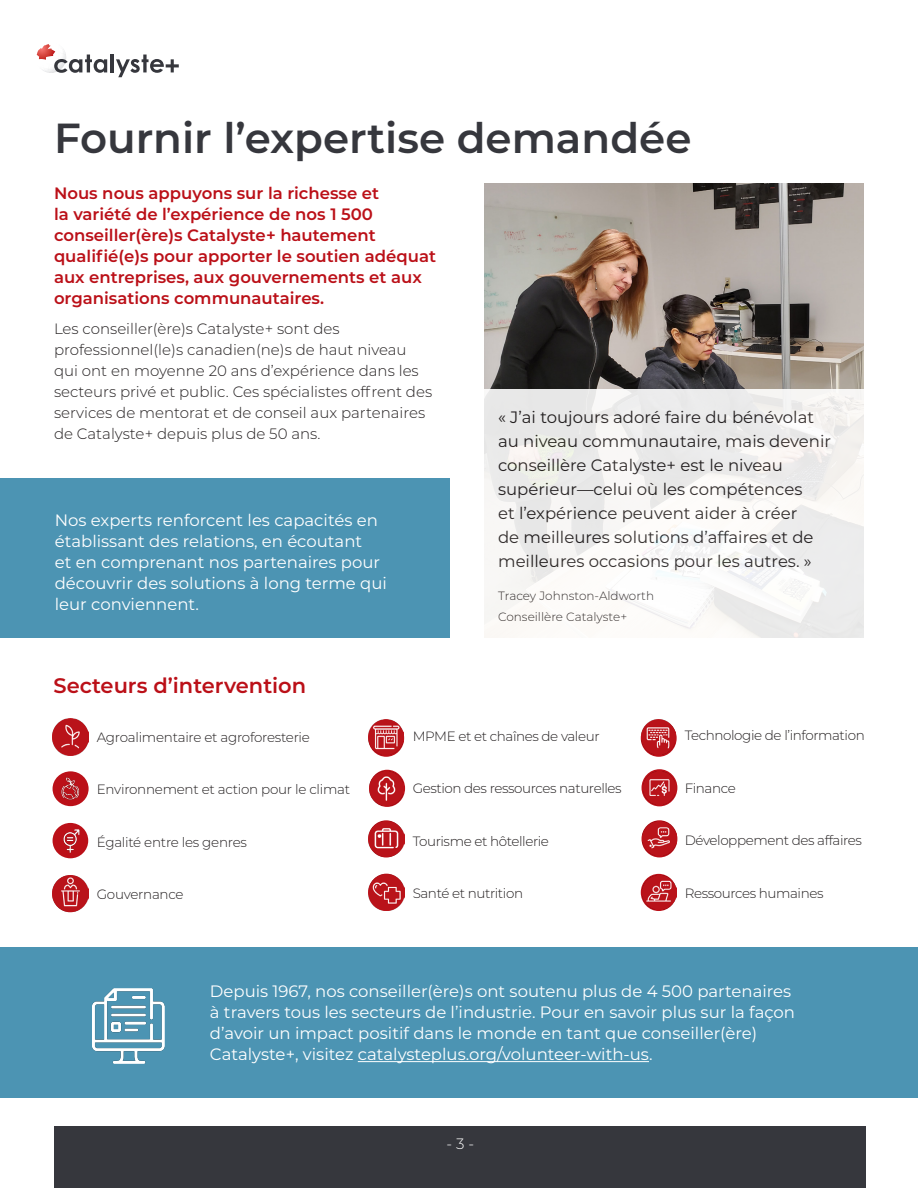
<style>
.page{position:relative;width:918px;height:1188px;background:#fff}
.page>*{position:absolute;margin:0;border:0;box-sizing:border-box;transform-origin:0 0}
.Body_-_Page_Title{font:600 42px "Montserrat";color:#36373d}
.t1{font:600 21px "Montserrat";color:#bb1018}
.Body_-_Basic{font:16.5px/21px "Montserrat";color:#fff}
.t2{font:16.5px/24px "Montserrat";color:#231f20}
.Body_-_Subtitle_Basi{font:600 16.5px/21px "Montserrat";color:#bb1018}
.Body_-_Basic-2{font:300 15px/21px "Montserrat";color:#231f20}
.Utility_-_Page_Numbe{font:300 15px "Montserrat";color:#fff}
.Body_-_Basic-3{font:300 13.5px "Montserrat";letter-spacing:-.03em;color:#231f20}
.t3{font:300 12px/21px "Montserrat";color:#231f20}
</style>
<div class="page">
<svg style="left:641px;top:874px;width:36px;height:37px"></svg>
<svg style="left:642px;top:820px;width:35px;height:37px"></svg>
<svg style="left:642px;top:769px;width:35px;height:37px"></svg>
<svg style="left:641px;top:720px;width:36px;height:37px"></svg>
<svg style="left:368px;top:874px;width:36px;height:37px"></svg>
<svg style="left:368px;top:720px;width:36px;height:37px"></svg>
<svg style="left:369px;top:770px;width:36px;height:37px"></svg>
<svg style="left:368px;top:820px;width:36px;height:38px"></svg>
<div style="left:54px;top:1127px;width:812px;height:61px;background:#36373d"></div>
<img style="left:485px;top:183px;width:379px;height:206px">
<div style="left:480px;top:389px;width:390px;height:257px;background:linear-gradient(to right,#f3f2f1,#f4f3f2)"></div>
<hr style="left:111px;top:54px;width:3px;height:18px;background:#36373d">
<svg style="left:116px;top:55px;width:63px;height:22px"></svg>
<svg style="left:37px;top:44px;width:70px;height:29px"></svg>
<div style="left:0;top:478px;width:450px;height:160px;background:#4c94b3"></div>
<img style="left:368px;top:821px;width:36px;height:36px">
<img style="left:369px;top:771px;width:34px;height:34px">
<img style="left:642px;top:720px;width:34px;height:34px">
<img style="left:643px;top:772px;width:33px;height:32px">
<img style="left:52px;top:876px;width:36px;height:36px">
<img style="left:368px;top:875px;width:36px;height:35px">
<img style="left:642px;top:822px;width:35px;height:34px">
<img style="left:53px;top:719px;width:36px;height:36px">
<div style="left:53px;top:771px;width:36px;height:35px;background:#bb1018;border-radius:50%"></div>
<img style="left:61px;top:778px;width:19px;height:22px">
<img style="left:642px;top:875px;width:35px;height:35px">
<div style="left:0;top:947px;width:918px;height:151px;background:#4c94b3"></div>
<hr style="left:358px;top:1061px;width:291px;height:1px;background:#fff">
<img style="left:93px;top:989px;width:72px;height:74px">
<div style="left:53px;top:823px;width:35px;height:35px;background:#bb1018;border-radius:50%"></div>
<img style="left:63px;top:829px;width:17px;height:23px">
<img style="left:369px;top:720px;width:35px;height:34px">
<p class="Body_-_Page_Title" style="left:54px;top:108px;width:639px">Fournir l’expertise demandée</p>
<p class="Body_-_Subtitle_Basi" style="left:54px;top:182px;width:384px">Nous nous appuyons sur la richesse et<br>la variété de l’expérience de nos 1 500 conseiller(ère)s Catalyste+ hautement qualifié(e)s pour apporter le soutien adéquat aux entreprises, aux gouvernements et aux organisations communautaires.</p>
<p class="Body_-_Basic-2" style="left:54px;top:318px;width:380px">Les conseiller(ère)s Catalyste+ sont des professionnel(le)s canadien(ne)s de haut niveau qui ont en moyenne 20 ans d’expérience dans les secteurs privé et public. Ces spécialistes offrent des services de mentorat et de conseil aux partenaires de Catalyste+ depuis plus de 50 ans.</p>
<p class="Body_-_Basic" style="left:55px;top:509px;width:334px">Nos experts renforcent les capacités en établissant des relations, en écoutant<br>et en comprenant nos partenaires pour découvrir des solutions à long terme qui leur conviennent.</p>
<p class="t2" style="left:498px;top:404px;width:334px">« J’ai toujours adoré faire du bénévolat au niveau communautaire, mais devenir conseillère Catalyste+ est le niveau supérieur—celui où les compétences<br>et l’expérience peuvent aider à créer<br>de meilleures solutions d’affaires et de meilleures occasions pour les autres. »</p>
<p class="t3" style="left:498px;top:585px;width:157px">Tracey Johnston-Aldworth<br>Conseillère Catalyste+</p>
<h3 class="t1" style="left:53px;top:670px;width:254px">Secteurs d’intervention</h3>
<p class="Body_-_Basic-3" style="left:97px;top:728px;width:215px">Agroalimentaire et agroforesterie</p>
<p class="Body_-_Basic-3" style="left:97px;top:780px;width:255px">Environnement et action pour le climat</p>
<p class="Body_-_Basic-3" style="left:97px;top:833px;width:152px">Égalité entre les genres</p>
<p class="Body_-_Basic-3" style="left:97px;top:885px;width:88px">Gouvernance</p>
<p class="Body_-_Basic-3" style="left:413px;top:727px;width:188px">MPME et et chaînes de valeur</p>
<p class="Body_-_Basic-3" style="left:413px;top:779px;width:210px">Gestion des ressources naturelles</p>
<p class="Body_-_Basic-3" style="left:413px;top:832px;width:138px">Tourisme et hôtellerie</p>
<p class="Body_-_Basic-3" style="left:413px;top:884px;width:112px">Santé et nutrition</p>
<p class="Body_-_Basic-3" style="left:685px;top:726px;width:181px">Technologie de l’information</p>
<p class="Body_-_Basic-3" style="left:685px;top:779px;width:52px">Finance</p>
<p class="Body_-_Basic-3" style="left:685px;top:831px;width:179px">Développement des affaires</p>
<p class="Body_-_Basic-3" style="left:685px;top:884px;width:140px">Ressources humaines</p>
<p class="Body_-_Basic" style="left:210px;top:980px;width:587px">Depuis 1967, nos conseiller(ère)s ont soutenu plus de 4 500 partenaires à travers tous les secteurs de l’industrie. Pour en savoir plus sur la façon d’avoir un impact positif dans le monde en tant que conseiller(ère)<br>Catalyste+, visitez catalysteplus.org/volunteer-with-us.</p>
<p class="Utility_-_Page_Numbe" style="left:447px;top:1133px;width:29px">- 3 -</p>
</div>
